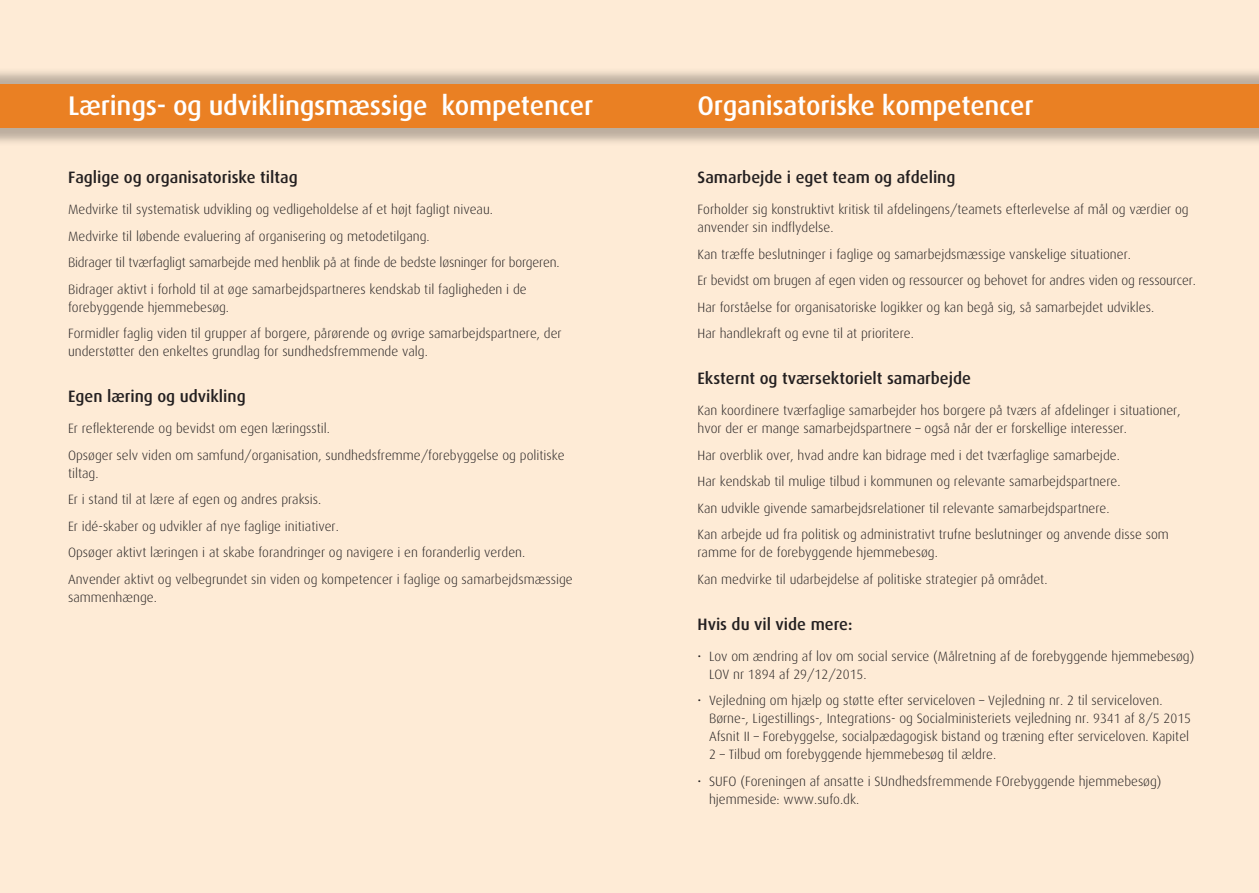
<style>
.page{position:relative;width:1259px;height:893px;background:#feebd6}
.page>*{position:absolute;margin:0;border:0;box-sizing:border-box;transform-origin:0 0}
.t1{font:500 27px "Dax";letter-spacing:-.01em;color:#fff}
.t2{font:500 16.5px "Dax";color:#231f20}
.t3{font:300 13.5px/26.5px "Dax";color:#231f20}
</style>
<div class="page">
<div style="left:0;top:67px;width:1259px;height:61px;background:#231f20;opacity:.3"></div>
<div style="left:0;top:86px;width:1259px;height:60px;background:#231f20;opacity:.3"></div>
<div style="left:0;top:84px;width:1259px;height:44px;background:#ea8023"></div>
<h1 class="t1" style="left:68px;top:90px;width:527px">Lærings- og udviklingsmæssige kompetencer</h1>
<p class="t2" style="left:68px;top:168px;width:231px">Faglige og organisatoriske tiltag</p>
<p class="t3" style="left:68px;top:196px;width:493px">Medvirke til systematisk udvikling og vedligeholdelse af et højt fagligt niveau.<br>Medvirke til løbende evaluering af organisering og metodetilgang.<br>Bidrager til tværfagligt samarbejde med henblik på at finde de bedste løsninger for borgeren.<br>Bidrager aktivt i forhold til at øge samarbejdspartneres kendskab til fagligheden i de</p>
<p class="t3" style="left:68px;top:294px;width:495px">forebyggende hjemmebesøg.<br>Formidler faglig viden til grupper af borgere, pårørende og øvrige samarbejdspartnere, der</p>
<p class="t3" style="left:68px;top:338px;width:361px">understøtter den enkeltes grundlag for sundhedsfremmende valg.</p>
<p class="t2" style="left:68px;top:387px;width:179px">Egen læring og udvikling</p>
<p class="t3" style="left:68px;top:415px;width:498px">Er reflekterende og bevidst om egen læringsstil.<br>Opsøger selv viden om samfund/organisation, sundhedsfremme/forebyggelse og politiske</p>
<p class="t3" style="left:68px;top:460px;width:506px">tiltag.<br>Er i stand til at lære af egen og andres praksis.<br>Er idé-skaber og udvikler af nye faglige initiativer.<br>Opsøger aktivt læringen i at skabe forandringer og navigere i en foranderlig verden.<br>Anvender aktivt og velbegrundet sin viden og kompetencer i faglige og samarbejdsmæssige</p>
<p class="t3" style="left:68px;top:584px;width:90px">sammenhænge.</p>
<h1 class="t1" style="left:697px;top:90px;width:338px">Organisatoriske kompetencer</h1>
<p class="t2" style="left:697px;top:168px;width:259px">Samarbejde i eget team og afdeling</p>
<p class="t3" style="left:697px;top:201px;width:493px;line-height:18px">Forholder sig konstruktivt kritisk til afdelingens/teamets efterlevelse af mål og værdier og anvender sin indflydelse.</p>
<p class="t3" style="left:697px;top:241px;width:500px">Kan træffe beslutninger i faglige og samarbejdsmæssige vanskelige situationer.<br>Er bevidst om brugen af egen viden og ressourcer og behovet for andres viden og ressourcer.<br>Har forståelse for organisatoriske logikker og kan begå sig, så samarbejdet udvikles.<br>Har handlekraft og evne til at prioritere.</p>
<p class="t2" style="left:697px;top:369px;width:275px">Eksternt og tværsektorielt samarbejde</p>
<p class="t3" style="left:697px;top:402px;width:484px;line-height:18px">Kan koordinere tværfaglige samarbejder hos borgere på tværs af afdelinger i situationer, hvor der er mange samarbejdspartnere – også når der er forskellige interesser.</p>
<p class="t3" style="left:697px;top:442px;width:473px">Har overblik over, hvad andre kan bidrage med i det tværfaglige samarbejde.<br>Har kendskab til mulige tilbud i kommunen og relevante samarbejdspartnere.<br>Kan udvikle givende samarbejdsrelationer til relevante samarbejdspartnere.<br>Kan arbejde ud fra politisk og administrativt trufne beslutninger og anvende disse som</p>
<p class="t3" style="left:697px;top:539px;width:351px">ramme for de forebyggende hjemmebesøg.<br>Kan medvirke til udarbejdelse af politiske strategier på området.</p>
<p class="t2" style="left:697px;top:615px;width:156px">Hvis du vil vide mere:</p>
<p class="t3" style="left:709px;top:647px;width:487px;line-height:18px;text-indent:-11px">• Lov om ændring af lov om social service (Målretning af de forebyggende hjemmebesøg)<br>LOV nr 1894 af 29/12/2015.</p>
<p class="t3" style="left:709px;top:692px;width:483px;line-height:18px;text-indent:-11px">• Vejledning om hjælp og støtte efter serviceloven – Vejledning nr. 2 til serviceloven.<br>Børne-, Ligestillings-, Integrations- og Socialministeriets vejledning nr. 9341 af 8/5 2015<br>Afsnit II – Forebyggelse, socialpædagogisk bistand og træning efter serviceloven. Kapitel 2 – Tilbud om forebyggende hjemmebesøg til ældre.</p>
<p class="t3" style="left:709px;top:772px;width:454px;line-height:18px;text-indent:-11px">• SUFO (Foreningen af ansatte i SUndhedsfremmende FOrebyggende hjemmebesøg) hjemmeside: www.sufo.dk.</p>
</div>
